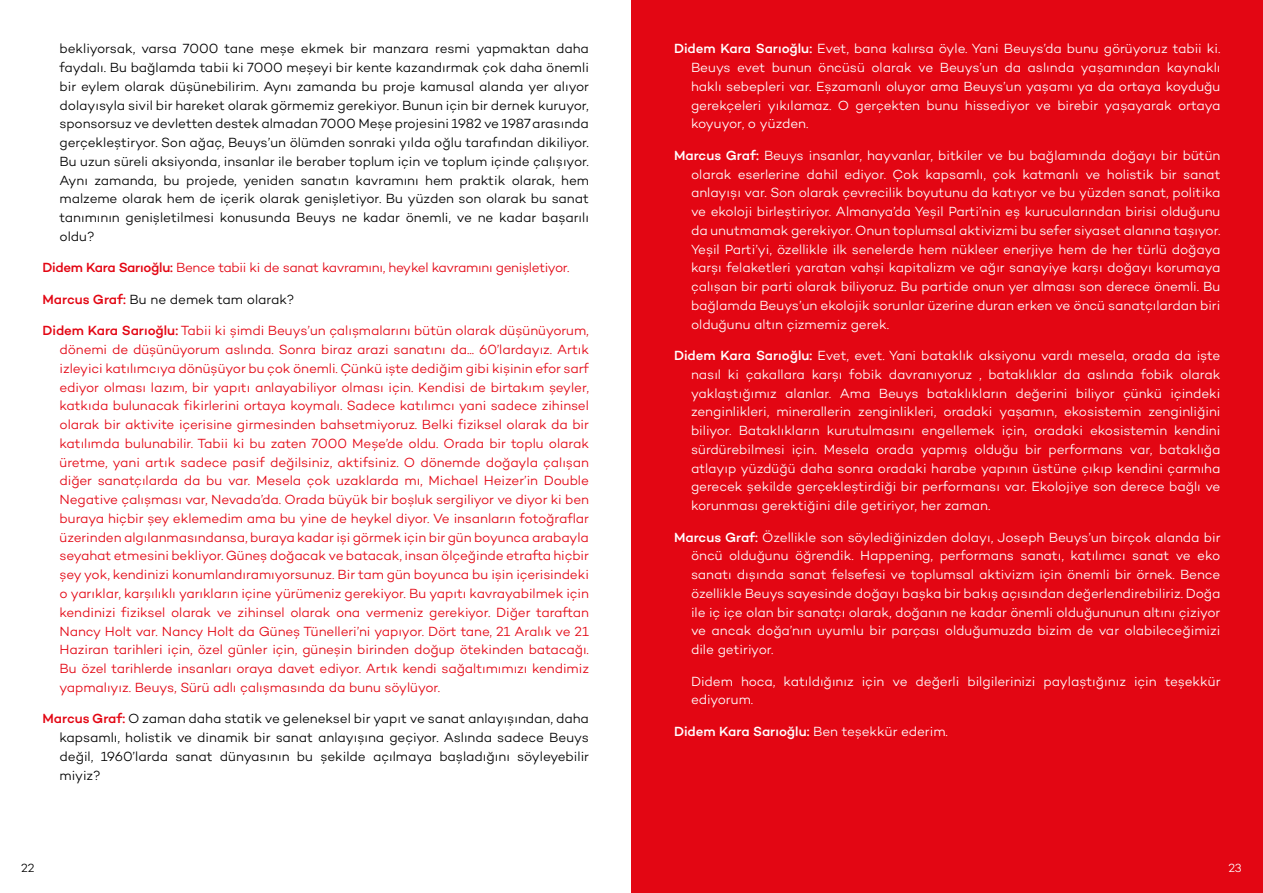
<style>
.page{position:relative;width:1263px;height:893px;background:#fff}
.page>*{position:absolute;margin:0;border:0;box-sizing:border-box;transform-origin:0 0}
.t1{font:300 13.5px/18.8px "Campton";color:#fff;text-align:justify}
.t2{font:300 13.5px/18.8px "Campton";letter-spacing:-.02em;color:#e30613;text-align:justify}
.t3{font:300 13.5px/18.8px "Campton";color:#000;text-align:justify}
.t4{font:500 13.5px "Campton";color:#fff}
.t5{font:300 12px "Campton";color:#000}
.t6{font:300 12px "Campton";color:#fff}
.s1{font-weight:500}
.s2{font-weight:500;color:#e30613}
.s3{font-weight:300}
</style>
<div class="page">
<div style="left:631px;top:0;width:632px;height:893px;background:#e30613"></div>
<p class="t3" style="left:60px;top:39px;width:531px">bekliyorsak, varsa 7000 tane meşe ekmek bir manzara resmi yapmaktan daha faydalı. Bu bağlamda tabii ki 7000 meşeyi bir kente kazandırmak çok daha önemli bir eylem olarak düşünebilirim. Aynı zamanda bu proje kamusal alanda yer alıyor dolayısyla sivil bir hareket olarak görmemiz gerekiyor. Bunun için bir dernek kuruyor, sponsorsuz ve devletten destek almadan 7000 Meşe projesini 1982 ve 1987 arasında gerçekleştiryor. Son ağaç, Beuys’un ölümden sonraki yılda oğlu tarafından dikiliyor.<br>Bu uzun süreli aksiyonda, insanlar ile beraber toplum için ve toplum içinde çalışıyor.<br>Aynı zamanda, bu projede, yeniden sanatın kavramını hem praktik olarak, hem malzeme olarak hem de içerik olarak genişletiyor. Bu yüzden son olarak bu sanat tanımının genişletilmesi konusunda Beuys ne kadar önemli, ve ne kadar başarılı oldu?</p>
<p class="t2" style="left:43px;top:258px;width:528px"><span class="s1">Didem Kara Sarıoğlu:</span> Bence tabii ki de sanat kavramını, heykel kavramını genişletiyor.</p>
<p class="t3" style="left:43px;top:290px;width:254px"><span class="s2">Marcus Graf:</span> Bu ne demek tam olarak?</p>
<p class="t2" style="left:60px;top:321px;width:531px;text-indent:-17px"><span class="s1">Didem Kara Sarıoğlu:</span> Tabii ki şimdi Beuys’un çalışmalarını bütün olarak düşünüyorum, dönemi de düşünüyorum aslında. Sonra biraz arazi sanatını da... 60’lardayız. Artık izleyici katılımcıya dönüşüyor bu çok önemli. Çünkü işte dediğim gibi kişinin efor sarf ediyor olması lazım, bir yapıtı anlayabiliyor olması için. Kendisi de birtakım şeyler, katkıda bulunacak fikirlerini ortaya koymalı. Sadece katılımcı yani sadece zihinsel olarak bir aktivite içerisine girmesinden bahsetmiyoruz. Belki fiziksel olarak da bir katılımda bulunabilir. Tabii ki bu zaten 7000 Meşe’de oldu. Orada bir toplu olarak üretme, yani artık sadece pasif değilsiniz, aktifsiniz. O dönemde doğayla çalışan diğer sanatçılarda da bu var. Mesela çok uzaklarda mı, Michael Heizer’in Double Negative çalışması var, Nevada’da. Orada büyük bir boşluk sergiliyor ve diyor ki ben buraya hiçbir şey eklemedim ama bu yine de heykel diyor. Ve insanların fotoğraflar üzerinden algılanmasındansa, buraya kadar işi görmek için bir gün boyunca arabayla seyahat etmesini bekliyor. Güneş doğacak ve batacak, insan ölçeğinde etrafta hiçbir şey yok, kendinizi konumlandıramıyorsunuz. Bir tam gün boyunca bu işin içerisindeki o yarıklar, karşılıklı yarıkların içine yürümeniz gerekiyor. Bu yapıtı kavrayabilmek için kendinizi fiziksel olarak ve zihinsel olarak ona vermeniz gerekiyor. Diğer taraftan Nancy Holt var. Nancy Holt da Güneş Tünelleri’ni yapıyor. Dört tane, 21 Aralık ve 21<br>Haziran tarihleri için, özel günler için, güneşin birinden doğup ötekinden batacağı.<br>Bu özel tarihlerde insanları oraya davet ediyor. Artık kendi sağaltımımızı kendimiz yapmalıyız. Beuys, Sürü adlı çalışmasında da bunu söylüyor.</p>
<p class="t3" style="left:60px;top:709px;width:531px;text-indent:-17px"><span class="s2">Marcus Graf:</span> O zaman daha statik ve geleneksel bir yapıt ve sanat anlayışından, daha kapsamlı, holistik ve dinamik bir sanat anlayışına geçiyor. Aslında sadece Beuys değil, 1960’larda sanat dünyasının bu şekilde açılmaya başladığını söyleyebilir miyiz?</p>
<p class="t5" style="left:21px;top:860px;width:15px">22</p>
<p class="t1" style="left:691px;top:39px;width:531px;text-indent:-17px"><span class="s1">Didem Kara Sarıoğlu:</span> Evet, bana kalırsa öyle. Yani Beuys’da bunu görüyoruz tabii ki.<br>Beuys evet bunun öncüsü olarak ve Beuys’un da aslında yaşamından kaynaklı haklı sebepleri var. Eşzamanlı oluyor ama Beuys’un yaşamı ya da ortaya koyduğu gerekçeleri yıkılamaz. O gerçekten bunu hissediyor ve birebir yaşayarak ortaya koyuyor, o yüzden.</p>
<p class="t1" style="left:691px;top:146px;width:531px;text-indent:-17px"><span class="s1">Marcus Graf:</span> Beuys insanlar, hayvanlar, bitkiler ve bu bağlamında doğayı bir bütün olarak eserlerine dahil ediyor. Çok kapsamlı, çok katmanlı ve holistik bir sanat anlayışı var. Son olarak çevrecilik boyutunu da katıyor ve bu yüzden sanat, politika ve ekoloji birleştiriyor. Almanya’da Yeşil Parti’nin eş kurucularından birisi olduğunu da unutmamak gerekiyor. Onun toplumsal aktivizmi bu sefer siyaset alanına taşıyor.<br>Yeşil Parti’yi, özellikle ilk senelerde hem nükleer enerjiye hem de her türlü doğaya karşı felaketleri yaratan vahşi kapitalizm ve ağır sanayiye karşı doğayı korumaya çalışan bir parti olarak biliyoruz. Bu partide onun yer alması son derece önemli. Bu bağlamda Beuys’un ekolojik sorunlar üzerine duran erken ve öncü sanatçılardan biri olduğunu altın çizmemiz gerek.</p>
<p class="t1" style="left:691px;top:346px;width:531px;text-indent:-17px"><span class="s1">Didem Kara Sarıoğlu:</span> Evet, evet. Yani bataklık aksiyonu vardı mesela, orada da işte nasıl ki çakallara karşı fobik davranıyoruz , bataklıklar da aslında fobik olarak yaklaştığımız alanlar. Ama Beuys bataklıkların değerini biliyor çünkü içindeki zenginlikleri, minerallerin zenginlikleri, oradaki yaşamın, ekosistemin zenginliğini biliyor. Bataklıkların kurutulmasını engellemek için, oradaki ekosistemin kendini sürdürebilmesi için. Mesela orada yapmış olduğu bir performans var, bataklığa atlayıp yüzdüğü daha sonra oradaki harabe yapının üstüne çıkıp kendini çarmıha gerecek şekilde gerçekleştirdiği bir performansı var. Ekolojiye son derece bağlı ve korunması gerektiğini dile getiriyor, her zaman.</p>
<p class="t1" style="left:691px;top:527px;width:531px;text-indent:-17px"><span class="s1">Marcus Graf:</span> Özellikle son söylediğinizden dolayı, Joseph Beuys’un birçok alanda bir öncü olduğunu öğrendik. Happening, performans sanatı, katılımcı sanat ve eko sanatı dışında sanat felsefesi ve toplumsal aktivizm için önemli bir örnek. Bence özellikle Beuys sayesinde doğayı başka bir bakış açısından değerlendirebiliriz. Doğa ile iç içe olan bir sanatçı olarak, doğanın ne kadar önemli olduğununun altını çiziyor ve ancak doğa’nın uyumlu bir parçası olduğumuzda bizim de var olabileceğimizi dile getiriyor.</p>
<p class="t1" style="left:691px;top:671px;width:531px">Didem hoca, katıldığınız için ve değerli bilgilerinizi paylaştığınız için teşekkür ediyorum.</p>
<p class="t4" style="left:674px;top:723px;width:275px">Didem Kara Sarıoğlu: <span class="s3">Ben teşekkür ederim.</span></p>
<p class="t6" style="left:1228px;top:860px;width:15px">23</p>
</div>
